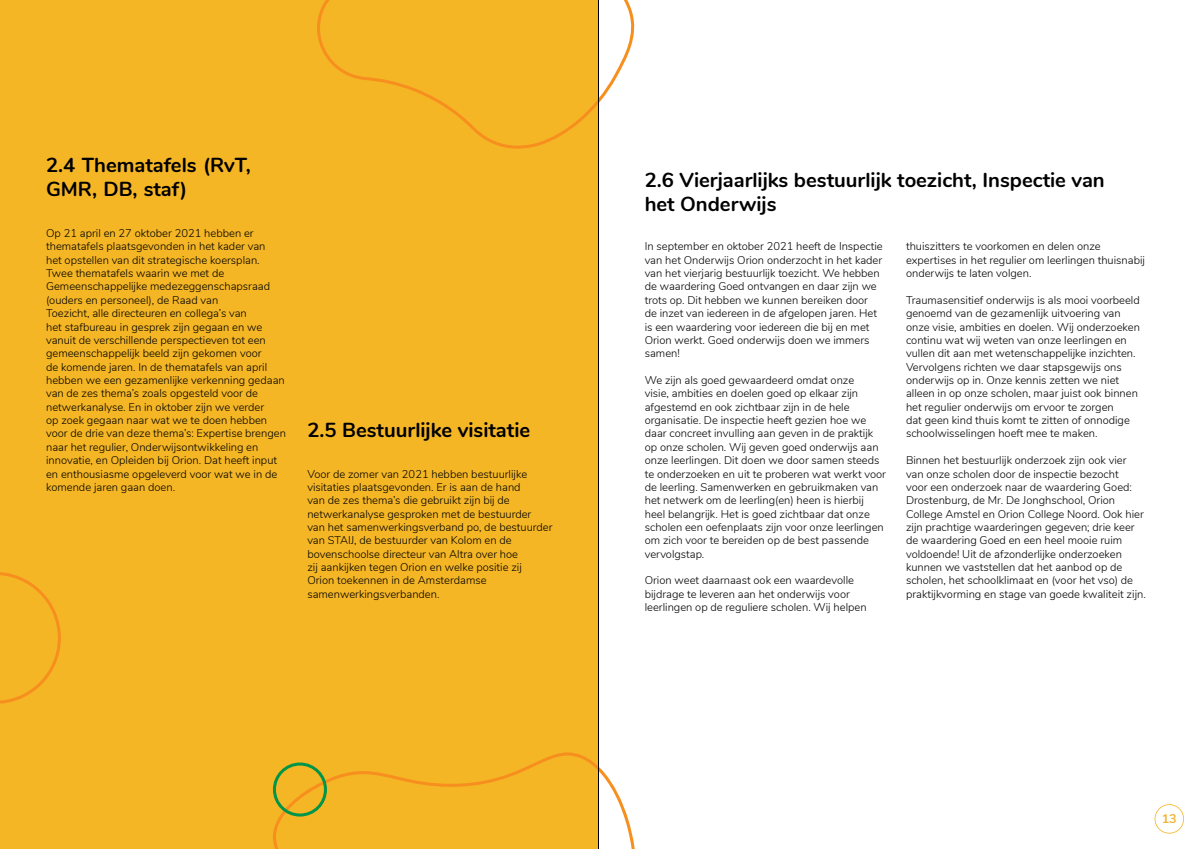
<style>
.page{position:relative;width:1198px;height:849px;background:#fff}
.page>*{position:absolute;margin:0;border:0;box-sizing:border-box;transform-origin:0 0}
.t1{font:700 20.25px/24.2px "Nunito";color:#000}
.t2{font:700 12.62px "Nunito";color:#f2b436}
.t3{font:300 11.12px/13.4px "Nunito";color:#000}
</style>
<div class="page">
<svg style="left:1154px;top:804px;width:30px;height:30px"></svg>
<div style="left:0;top:0;width:599px;height:849px;background:#f5b625"></div>
<svg style="left:317px;top:0;width:318px;height:149px"></svg>
<svg style="left:273px;top:752px;width:362px;height:97px"></svg>
<svg style="left:0;top:572px;width:61px;height:132px"></svg>
<hr style="left:598px;top:0;width:1px;height:849px;background:#000">
<h1 class="t1" style="left:46px;top:151px;width:206px">2.4 Thematafels (RvT,<br>GMR, DB, staf)</h1>
<p class="t3" style="left:46px;top:226px;width:241px">Op 21 april en 27 oktober 2021 hebben er thematafels plaatsgevonden in het kader van<br>het opstellen van dit strategische koersplan.<br>Twee thematafels waarin we met de Gemeenschappelijke medezeggenschapsraad (ouders en personeel), de Raad van<br>Toezicht, alle directeuren en collega’s van<br>het stafbureau in gesprek zijn gegaan en we vanuit de verschillende perspectieven tot een gemeenschappelijk beeld zijn gekomen voor<br>de komende jaren. In de thematafels van april hebben we een gezamenlijke verkenning gedaan van de zes thema’s zoals opgesteld voor de netwerkanalyse. En in oktober zijn we verder<br>op zoek gegaan naar wat we te doen hebben voor de drie van deze thema’s: Expertise brengen naar het regulier, Onderwijsontwikkeling en innovatie, en Opleiden bij Orion. Dat heeft input en enthousiasme opgeleverd voor wat we in de komende jaren gaan doen.</p>
<h1 class="t1" style="left:307px;top:417px;width:224px">2.5 Bestuurlijke visitatie</h1>
<p class="t3" style="left:307px;top:466px;width:247px">Voor de zomer van 2021 hebben bestuurlijke visitaties plaatsgevonden. Er is aan de hand<br>van de zes thema’s die gebruikt zijn bij de netwerkanalyse gesproken met de bestuurder<br>van het samenwerkingsverband po, de bestuurder van STAIJ, de bestuurder van Kolom en de bovenschoolse directeur van Altra over hoe<br>zij aankijken tegen Orion en welke positie zij<br>Orion toekennen in de Amsterdamse samenwerkingsverbanden.</p>
<h1 class="t1" style="left:644px;top:166px;width:461px">2.6 Vierjaarlijks bestuurlijk toezicht, Inspectie van het Onderwijs</h1>
<p class="t3" style="left:645px;top:239px;width:239px">In september en oktober 2021 heeft de Inspectie van het Onderwijs Orion onderzocht in het kader van het vierjarig bestuurlijk toezicht. We hebben de waardering Goed ontvangen en daar zijn we trots op. Dit hebben we kunnen bereiken door de inzet van iedereen in de afgelopen jaren. Het is een waardering voor iedereen die bij en met Orion werkt. Goed onderwijs doen we immers samen!</p>
<p class="t3" style="left:645px;top:373px;width:243px">We zijn als goed gewaardeerd omdat onze<br>visie, ambities en doelen goed op elkaar zijn afgestemd en ook zichtbaar zijn in de hele organisatie. De inspectie heeft gezien hoe we daar concreet invulling aan geven in de praktijk op onze scholen. Wij geven goed onderwijs aan onze leerlingen. Dit doen we door samen steeds te onderzoeken en uit te proberen wat werkt voor de leerling. Samenwerken en gebruikmaken van het netwerk om de leerling(en) heen is hierbij heel belangrijk. Het is goed zichtbaar dat onze scholen een oefenplaats zijn voor onze leerlingen om zich voor te bereiden op de best passende vervolgstap.</p>
<p class="t3" style="left:645px;top:573px;width:223px">Orion weet daarnaast ook een waardevolle bijdrage te leveren aan het onderwijs voor leerlingen op de reguliere scholen. Wij helpen</p>
<p class="t3" style="left:906px;top:239px;width:240px">thuiszitters te voorkomen en delen onze expertises in het regulier om leerlingen thuisnabij onderwijs te laten volgen.</p>
<p class="t3" style="left:906px;top:293px;width:235px">Traumasensitief onderwijs is als mooi voorbeeld genoemd van de gezamenlijk uitvoering van onze visie, ambities en doelen. Wij onderzoeken continu wat wij weten van onze leerlingen en vullen dit aan met wetenschappelijke inzichten.<br>Vervolgens richten we daar stapsgewijs ons onderwijs op in. Onze kennis zetten we niet alleen in op onze scholen, maar juist ook binnen het regulier onderwijs om ervoor te zorgen<br>dat geen kind thuis komt te zitten of onnodige schoolwisselingen hoeft mee te maken.</p>
<p class="t3" style="left:906px;top:453px;width:241px">Binnen het bestuurlijk onderzoek zijn ook vier van onze scholen door de inspectie bezocht<br>voor een onderzoek naar de waardering Goed:<br>Drostenburg, de Mr. De Jonghschool, Orion College Amstel en Orion College Noord. Ook hier zijn prachtige waarderingen gegeven; drie keer de waardering Goed en een heel mooie ruim voldoende! Uit de afzonderlijke onderzoeken kunnen we vaststellen dat het aanbod op de scholen, het schoolklimaat en (voor het vso) de praktijkvorming en stage van goede kwaliteit zijn.</p>
<p class="t2" style="left:1161px;top:810px;width:17px">13</p>
</div>
